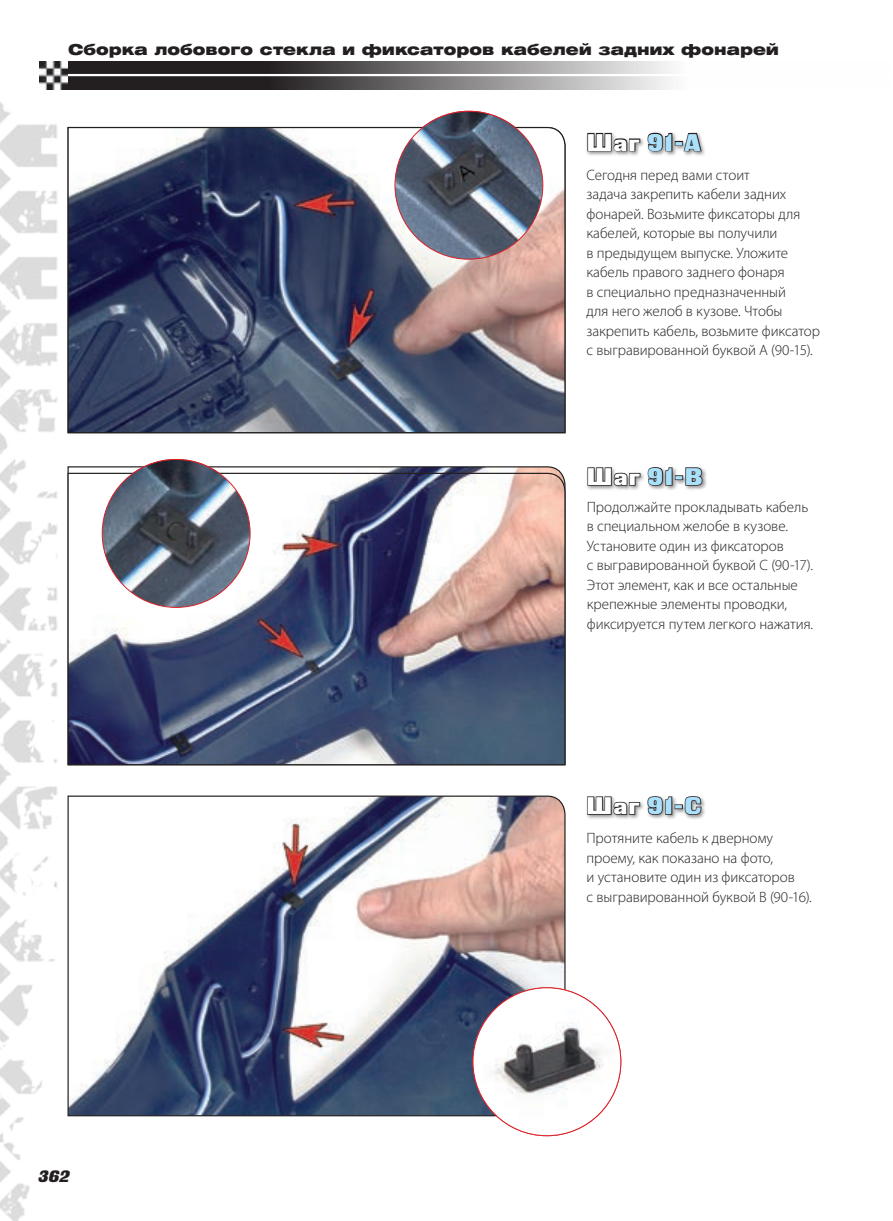
<style>
.page{position:relative;width:893px;height:1221px;background:#fff}
.page>*{position:absolute;margin:0;border:0;box-sizing:border-box;transform-origin:0 0}
.t1{font:24px "Black Grotesk C";letter-spacing:.05em;color:#aae0f9}
.t2{font:italic 16.5px "Black Grotesk C";color:#231f20}
.t3{font:300 15px/19.5px "Myriad Pro";color:#231f20}
.t4{font:15px "Helios Ext Black C";letter-spacing:.005em;color:#231f20}
.s1{color:#fff}
</style>
<div class="page">
<img style="left:0;top:89px;width:68px;height:1131px">
<svg style="left:68px;top:61px;width:603px;height:28px;background:#6a6768"></svg>
<hr style="left:64px;top:74px;width:827px;height:2px;background:#fff">
<img style="left:40px;top:61px;width:28px;height:28px">
<div style="left:585px;top:131px;width:121px;height:25px;background:#231f20;opacity:.5"></div>
<svg style="left:586px;top:131px;width:87px;height:22px"></svg>
<div style="left:675px;top:141px;width:8px;height:5px;border:2px solid #231f20"></div>
<svg style="left:683px;top:132px;width:20px;height:20px"></svg>
<div style="left:586px;top:465px;width:122px;height:25px;background:#231f20;opacity:.5"></div>
<svg style="left:587px;top:466px;width:86px;height:21px"></svg>
<div style="left:675px;top:475px;width:8px;height:5px;border:2px solid #231f20"></div>
<svg style="left:684px;top:466px;width:20px;height:20px"></svg>
<div style="left:585px;top:794px;width:121px;height:25px;background:#231f20;opacity:.5"></div>
<svg style="left:586px;top:795px;width:87px;height:21px"></svg>
<div style="left:675px;top:804px;width:8px;height:5px;border:2px solid #231f20"></div>
<svg style="left:683px;top:794px;width:20px;height:22px"></svg>
<svg style="left:67px;top:795px;width:499px;height:321px"></svg>
<svg style="left:67px;top:126px;width:499px;height:308px;background:#5f6177"></svg>
<img style="left:67px;top:472px;width:499px;height:293px">
<img style="left:395px;top:111px;width:148px;height:148px;border-radius:74px">
<img style="left:102px;top:459px;width:148px;height:148px;border-radius:74px">
<img style="left:473px;top:987px;width:148px;height:148px;border-radius:74px">
<p class="t4" style="left:68px;top:40px;width:712px">Сборка лобового стекла и фиксаторов кабелей задних фонарей</p>
<h1 class="t1" style="left:587px;top:128px;width:115px"><span class="s1">Шаг</span> 91‑A</h1>
<p class="t3" style="left:587px;top:165px;width:235px">Сегодня перед вами стоит<br>задача закрепить кабели задних фонарей. Возьмите фиксаторы для кабелей, которые вы получили<br>в предыдущем выпуске. Уложите кабель правого заднего фонаря<br>в специально предназначенный<br>для него желоб в кузове. Чтобы закрепить кабель, возьмите фиксатор с выгравированной буквой А (90-15).</p>
<h1 class="t1" style="left:587px;top:462px;width:117px"><span class="s1">Шаг</span> 91‑B</h1>
<p class="t3" style="left:587px;top:496px;width:228px">Продолжайте прокладывать кабель в специальном желобе в кузове.<br>Установите один из фиксаторов<br>с выгравированной буквой C (90-17).<br>Этот элемент, как и все остальные крепежные элементы проводки, фиксируется путем легкого нажатия.</p>
<h1 class="t1" style="left:587px;top:791px;width:116px"><span class="s1">Шаг</span> 91‑С</h1>
<p class="t2" style="left:38px;top:1166px;width:33px">362</p>
<p class="t3" style="left:587px;top:828px;width:227px">Протяните кабель к дверному проему, как показано на фото,<br>и установите один из фиксаторов<br>с выгравированной буквой B (90-16).</p>
</div>
